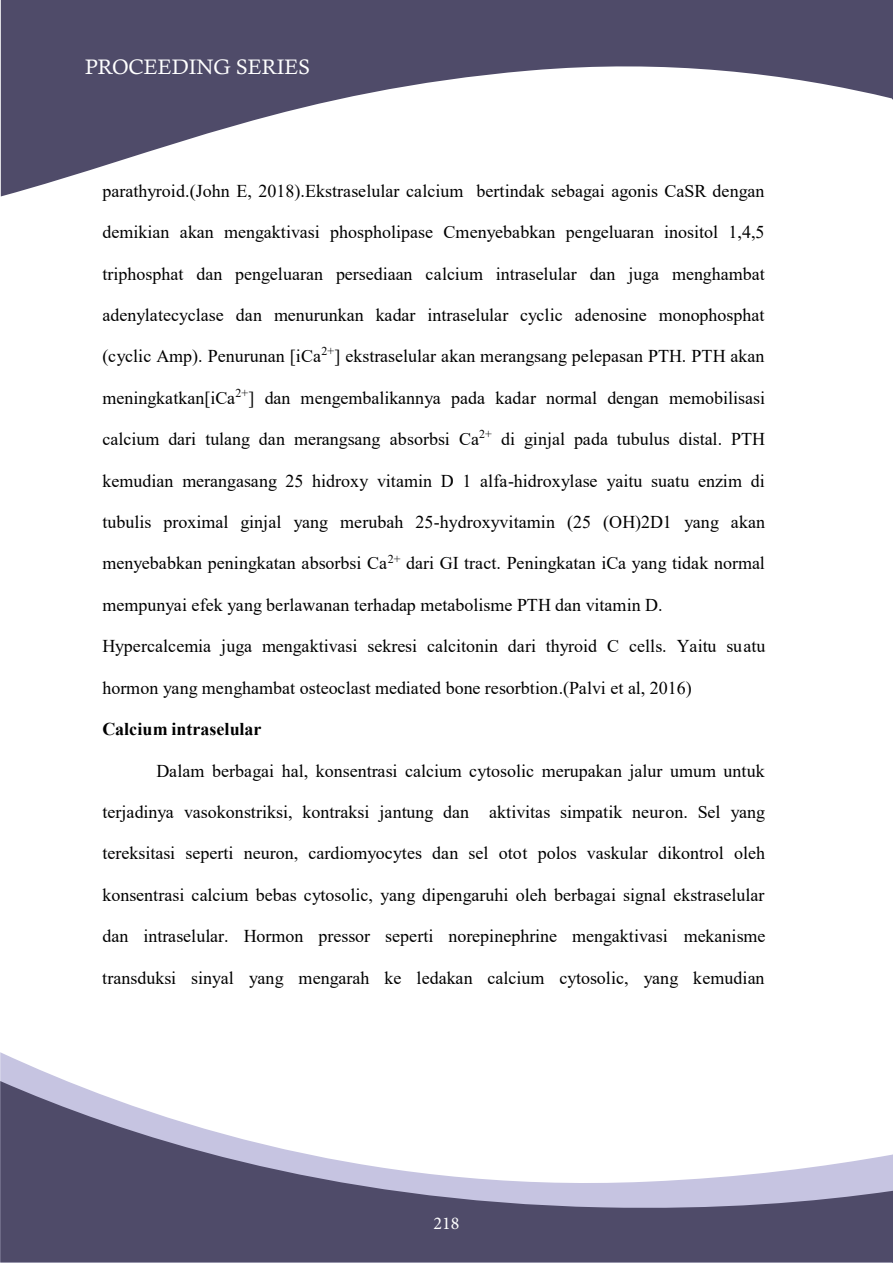
<style>
.page{position:relative;width:893px;height:1263px;background:#fff}
.page>*{position:absolute;margin:0;border:0;box-sizing:border-box;transform-origin:0 0}
.t1{font:21px "Calisto";color:#fff}
.t2{font:18px "Times New Roman";color:#000}
.t3{font:700 18px "Times New Roman";letter-spacing:.005em;color:#000}
.t4{font:18px "Minion Pro";color:#fff}
</style>
<div class="page">
<svg style="left:0;top:1052px;width:66px;height:29px"></svg>
<svg style="left:0;top:1081px;width:893px;height:181px"></svg>
<svg style="left:1px;top:0;width:892px;height:196px;fill:#4f4b69"></svg>
<p class="t1" style="left:85px;top:55px;width:227px">PROCEEDING SERIES</p>
<p class="t2" style="left:102px;top:178px;width:664px">parathyroid.(John E, 2018).Ekstraselular calcium bertindak sebagai agonis CaSR dengan</p>
<p class="t2" style="left:102px;top:219px;width:664px">demikian akan mengaktivasi phospholipase Cmenyebabkan pengeluaran inositol 1,4,5</p>
<p class="t2" style="left:102px;top:261px;width:664px">triphosphat dan pengeluaran persediaan calcium intraselular dan juga menghambat</p>
<p class="t2" style="left:102px;top:302px;width:664px">adenylatecyclase dan menurunkan kadar intraselular cyclic adenosine monophosphat</p>
<p class="t2" style="left:102px;top:344px;width:664px">(cyclic Amp). Penurunan [iCa<sup>2+</sup>] ekstraselular akan merangsang pelepasan PTH. PTH akan</p>
<p class="t2" style="left:102px;top:385px;width:664px">meningkatkan[iCa<sup>2+</sup>] dan mengembalikannya pada kadar normal dengan memobilisasi</p>
<p class="t2" style="left:102px;top:426px;width:664px">calcium dari tulang dan merangsang absorbsi Ca<sup>2+</sup> di ginjal pada tubulus distal. PTH</p>
<p class="t2" style="left:102px;top:468px;width:664px">kemudian merangasang 25 hidroxy vitamin D 1 alfa-hidroxylase yaitu suatu enzim di</p>
<p class="t2" style="left:102px;top:509px;width:664px">tubulis proximal ginjal yang merubah 25-hydroxyvitamin (25 (OH)2D1 yang akan</p>
<p class="t2" style="left:102px;top:551px;width:664px">menyebabkan peningkatan absorbsi Ca<sup>2+</sup> dari GI tract. Peningkatan iCa yang tidak normal</p>
<p class="t2" style="left:102px;top:592px;width:562px">mempunyai efek yang berlawanan terhadap metabolisme PTH dan vitamin D.</p>
<p class="t2" style="left:102px;top:634px;width:665px">Hypercalcemia juga mengaktivasi sekresi calcitonin dari thyroid C cells. Yaitu suatu</p>
<p class="t2" style="left:102px;top:675px;width:591px">hormon yang menghambat osteoclast mediated bone resorbtion.(Palvi et al, 2016)</p>
<p class="t3" style="left:102px;top:716px;width:161px">Calcium intraselular</p>
<p class="t2" style="left:156px;top:758px;width:610px">Dalam berbagai hal, konsentrasi calcium cytosolic merupakan jalur umum untuk</p>
<p class="t2" style="left:102px;top:799px;width:664px">terjadinya vasokonstriksi, kontraksi jantung dan aktivitas simpatik neuron. Sel yang</p>
<p class="t2" style="left:102px;top:841px;width:664px">tereksitasi seperti neuron, cardiomyocytes dan sel otot polos vaskular dikontrol oleh</p>
<p class="t2" style="left:102px;top:882px;width:663px">konsentrasi calcium bebas cytosolic, yang dipengaruhi oleh berbagai signal ekstraselular</p>
<p class="t2" style="left:102px;top:923px;width:664px">dan intraselular. Hormon pressor seperti norepinephrine mengaktivasi mekanisme</p>
<p class="t2" style="left:102px;top:965px;width:664px">transduksi sinyal yang mengarah ke ledakan calcium cytosolic, yang kemudian</p>
<p class="t4" style="left:433px;top:1211px;width:27px">218</p>
</div>
